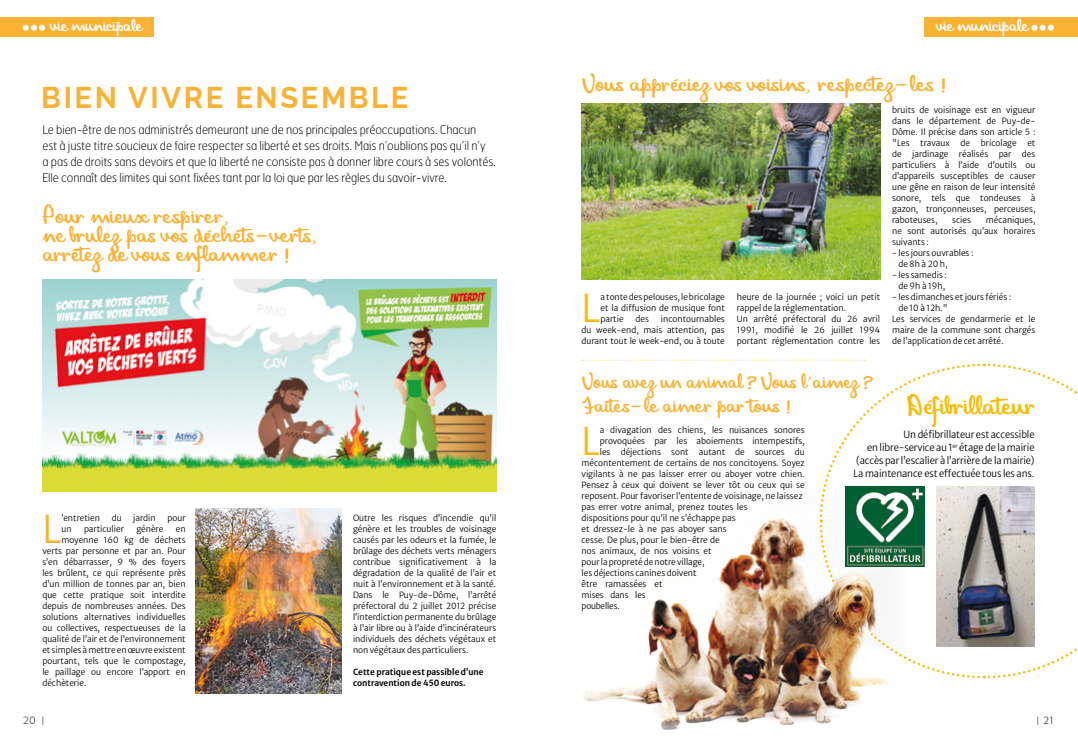
<style>
.page{position:relative;width:1078px;height:738px;background:#fff}
.page>*{position:absolute;margin:0;border:0;box-sizing:border-box;transform-origin:0 0}
.t1{font:38.1px "Merriweather Sans";color:#f9b234}
.t2{font:38.1px "Merriweather Sans";color:#f9bc06}
.t3{font:38.1px "Merriweather Sans";color:#f9bc06;scale:.95 1}
.t4{font:700 30px "Raleway";letter-spacing:.09em;color:#f9b234}
.t5{font:24.3px "Mandela Script Personal Use";color:#f9bc06;scale:1.29 1}
.t6{font:21px/19px "Mandela Script Personal Use";color:#f9b234;scale:1.29 1}
.t7{font:19px/24px "Mandela Script Personal Use";color:#f9b234;scale:1.22 1}
.t8{font:16px "Mandela Script Personal Use";letter-spacing:-.01em;color:#fff;scale:1.25 1}
.t9{font:100 12px/16px "Hermes";letter-spacing:-.01em;color:#000}
.t10{font:10px "Merriweather Sans";color:#524940}
.t11{font:9.8px/13px "Merriweather Sans";letter-spacing:-.01em;color:#000;text-align:right;scale:.95 1}
.t12{font:8.5px/11px "Merriweather Sans";color:#000;text-align:justify}
.t13{font:600 8.5px/11px "Merriweather Sans";color:#000}
.t14{font:8.5px "Merriweather Sans";color:#000;scale:.95 1}
.s1{font-family:"Raleway";font-size:11.7px}
</style>
<div class="page">
<div style="left:924px;top:17px;width:153px;height:19px;background:#f9b234"></div>
<svg style="left:1031px;top:25px;width:22px;height:6px"></svg>
<img style="left:42px;top:279px;width:454px;height:211px">
<img style="left:196px;top:508px;width:146px;height:185px">
<img style="left:583px;top:679px;width:306px;height:51px">
<img style="left:581px;top:104px;width:299px;height:175px">
<svg style="left:581px;top:359px;width:496px;height:320px"></svg>
<img style="left:819px;top:573px;width:56px;height:68px">
<div style="left:0;top:17px;width:153px;height:19px;background:#f9b234"></div>
<svg style="left:23px;top:25px;width:22px;height:6px"></svg>
<h3 class="t8" style="left:50px;top:16px;width:75px">vie municipale</h3>
<h2 class="t4" style="left:41px;top:73px;width:368px">BIEN VIVRE ENSEMBLE</h2>
<p class="t9" style="left:42px;top:121px;width:454px">Le bien-être de nos administrés demeurant une de nos principales préoccupations. Chacun<br>est à juste titre soucieux de faire respecter sa liberté et ses droits. Mais n’oublions pas qu’il n’y<br>a pas de droits sans devoirs et que la liberté ne consiste pas à donner libre cours à ses volontés.<br>Elle connaît des limites qui sont fixées tant par la loi que par les règles du savoir-vivre.</p>
<h3 class="t6" style="left:42px;top:206px;width:215px">Pour mieux respirer,<br>ne brulez pas vos déchets-verts, arrêtez de vous enflammer !</h3>
<h1 class="t1" style="left:42px;top:495px;width:20px">L</h1>
<p class="t12" style="left:61px;top:510px;width:40px">’entretien</p>
<p class="t12" style="left:112px;top:510px;width:11px">du</p>
<p class="t12" style="left:133px;top:510px;width:24px">jardin</p>
<p class="t12" style="left:167px;top:510px;width:20px">pour</p>
<p class="t12" style="left:61px;top:521px;width:12px">un</p>
<p class="t12" style="left:84px;top:521px;width:41px">particulier</p>
<p class="t12" style="left:136px;top:521px;width:29px">génère</p>
<p class="t12" style="left:176px;top:521px;width:11px">en</p>
<p class="t12" style="left:61px;top:532px;width:126px">moyenne 160 kg de déchets</p>
<p class="t12" style="left:42px;top:543px;width:145px">verts par personne et par an. Pour</p>
<p class="t12" style="left:42px;top:554px;width:145px">s’en débarrasser, 9 % des foyers</p>
<p class="t12" style="left:42px;top:565px;width:145px">les brûlent, ce qui représente près</p>
<p class="t12" style="left:42px;top:576px;width:145px">d’un million de tonnes par an, bien</p>
<p class="t12" style="left:42px;top:587px;width:145px">que cette pratique soit interdite</p>
<p class="t12" style="left:42px;top:598px;width:145px">depuis de nombreuses années. Des</p>
<p class="t12" style="left:42px;top:609px;width:145px">solutions alternatives individuelles</p>
<p class="t12" style="left:42px;top:620px;width:145px">ou collectives, respectueuses de la</p>
<p class="t12" style="left:42px;top:631px;width:145px">qualité de l’air et de l’environnement</p>
<p class="t12" style="left:42px;top:642px;width:145px">et simples à mettre en œuvre existent</p>
<p class="t12" style="left:42px;top:653px;width:145px">pourtant, tels que le compostage,</p>
<p class="t12" style="left:42px;top:664px;width:145px">le paillage ou encore l’apport en</p>
<p class="t12" style="left:42px;top:675px;width:46px">déchèterie.</p>
<p class="t10" style="left:23px;top:711px;width:23px">20 <span class="s1">I</span></p>
<p class="t12" style="left:353px;top:510px;width:145px">Outre les risques d’incendie qu’il génère et les troubles de voisinage causés par les odeurs et la fumée, le brûlage des déchets verts ménagers contribue significativement à la dégradation de la qualité de l’air et nuit à l’environnement et à la santé.<br>Dans le Puy-de-Dôme, l’arrêté préfectoral du 2 juillet 2012 précise l’interdiction permanente du brûlage à l’air libre ou à l’aide d’incinérateurs individuels des déchets végétaux et non végétaux des particuliers.</p>
<p class="t13" style="left:353px;top:664px;width:132px">Cette pratique est passible d’une contravention de 450 euros.</p>
<h3 class="t8" style="left:936px;top:16px;width:75px">vie municipale</h3>
<h3 class="t6" style="left:581px;top:74px;width:285px">Vous appréciez vos voisins, respectez-les !</h3>
<h1 class="t2" style="left:581px;top:275px;width:20px">L</h1>
<p class="t12" style="left:600px;top:290px;width:126px">a tonte des pelouses, le bricolage et la diffusion de musique font partie</p>
<p class="t12" style="left:581px;top:312px;width:145px;text-indent:79px">incontournables du week-end, mais attention, pas durant tout le week-end, ou à toute</p>
<p class="t12" style="left:635px;top:312px;width:15px">des</p>
<p class="t12" style="left:736px;top:290px;width:145px;text-align:left">heure de la journée ; voici un petit rappel de la réglementation.<br>Un arrêté préfectoral du 26 avril<br>1991, modifié le 26 juillet 1994 portant réglementation contre les</p>
<p class="t12" style="left:891px;top:103px;width:145px">bruits de voisinage est en vigueur dans le département de Puy-de-Dôme. Il précise dans son article 5 : "Les</p>
<p class="t12" style="left:920px;top:136px;width:31px">travaux</p>
<p class="t12" style="left:960px;top:136px;width:11px">de</p>
<p class="t12" style="left:980px;top:136px;width:37px">bricolage</p>
<p class="t12" style="left:891px;top:136px;width:145px;text-indent:135px">et de jardinage réalisés par des particuliers à l’aide d’outils ou d’appareils susceptibles de causer une gêne en raison de leur intensité sonore, tels que tondeuses à gazon, tronçonneuses, perceuses, raboteuses,</p>
<p class="t12" style="left:891px;top:213px;width:145px;text-indent:94px">mécaniques, ne sont autorisés qu’aux horaires suivants :</p>
<p class="t12" style="left:898px;top:246px;width:76px;text-indent:-6px">- les jours ouvrables : de 8h à 20 h,</p>
<p class="t12" style="left:891px;top:268px;width:56px;text-align:center">- les samedis : de 9h à 19h,</p>
<p class="t12" style="left:891px;top:290px;width:121px">- les dimanches et jours fériés :</p>
<p class="t12" style="left:898px;top:301px;width:51px">de 10 à 12h."</p>
<p class="t12" style="left:891px;top:312px;width:145px">Les services de gendarmerie et le</p>
<p class="t12" style="left:891px;top:323px;width:145px">maire de la commune sont chargés</p>
<p class="t12" style="left:891px;top:334px;width:113px">de l’application de cet arrêté.</p>
<p class="t12" style="left:952px;top:213px;width:20px">scies</p>
<h3 class="t7" style="left:581px;top:369px;width:239px">Vous avez un animal ? Vous l'aimez ?<br>Faites-le aimer par tous !</h3>
<h3 class="t5" style="left:905px;top:391px;width:101px">Défibrillateur</h3>
<h1 class="t3" style="left:581px;top:407px;width:21px">L</h1>
<p class="t14" style="left:599px;top:421px;width:217px">a divagation des chiens, les nuisances sonores</p>
<p class="t11" style="left:853px;top:426px;width:192px">Un défibrillateur est accessible<br>en libre-service au 1<sup>er</sup> étage de la mairie (accès par l’escalier à l’arrière de la mairie)<br>La maintenance est effectuée tous les ans.</p>
<p class="t12" style="left:599px;top:433px;width:206px">provoquées par les aboiements intempestifs,</p>
<p class="t12" style="left:599px;top:444px;width:206px">les déjections sont autant de sources du</p>
<p class="t12" style="left:581px;top:455px;width:225px">mécontentement de certains de nos concitoyens. Soyez</p>
<p class="t12" style="left:581px;top:466px;width:225px">vigilants à ne pas laisser errer ou aboyer votre chien.</p>
<p class="t12" style="left:581px;top:477px;width:225px">Pensez à ceux qui doivent se lever tôt ou ceux qui se</p>
<p class="t12" style="left:581px;top:488px;width:223px">reposent. Pour favoriser l’entente de voisinage, ne laissez</p>
<p class="t12" style="left:581px;top:499px;width:168px">pas errer votre animal, prenez toutes les</p>
<p class="t12" style="left:581px;top:510px;width:156px">dispositions pour qu’il ne s’échappe pas</p>
<p class="t12" style="left:581px;top:521px;width:147px">et dressez-le à ne pas aboyer sans</p>
<p class="t12" style="left:581px;top:532px;width:140px">cesse. De plus, pour le bien-être de</p>
<p class="t12" style="left:581px;top:543px;width:132px">nos animaux, de nos voisins et</p>
<p class="t12" style="left:581px;top:554px;width:125px">pour la propreté de notre village,</p>
<p class="t12" style="left:581px;top:565px;width:116px">les déjections canines doivent</p>
<p class="t12" style="left:581px;top:576px;width:82px">être ramassées et</p>
<p class="t12" style="left:581px;top:587px;width:66px">mises dans les</p>
<p class="t14" style="left:581px;top:597px;width:42px">poubelles.</p>
<p class="t10" style="left:1036px;top:711px;width:19px"><span class="s1">I</span> 21</p>
</div>
